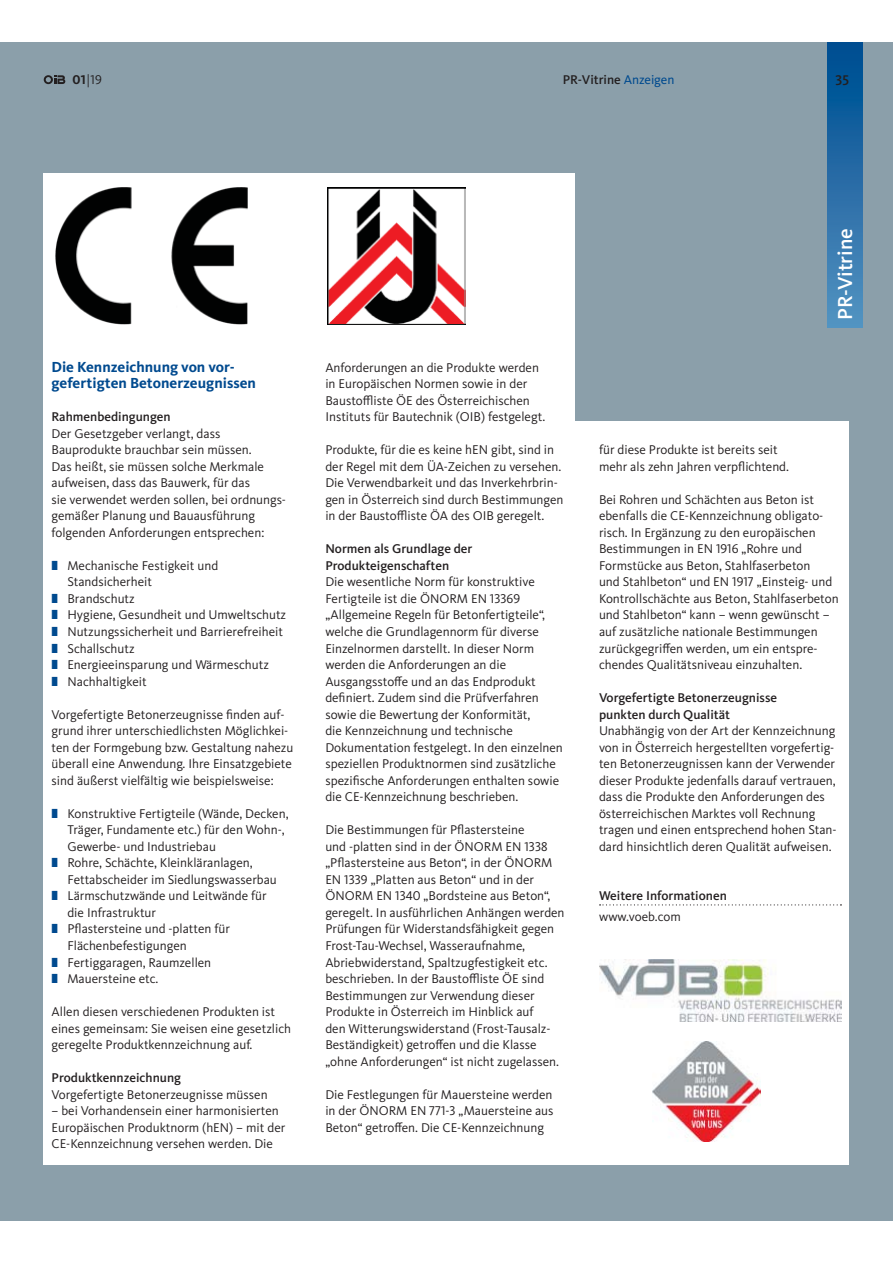
<style>
.page{position:relative;width:893px;height:1263px;background:#fff}
.page>*{position:absolute;margin:0;border:0;box-sizing:border-box;transform-origin:0 0}
.t1{font:500 21px "Kievit Pro";color:#fff}
.t2{font:700 15.15px/16.5px "Kievit Pro";color:#004a8f}
.t3{font:500 14.55px "Kievit Pro";color:#231f20}
.t4{font:13.2px/16.5px "Kievit Pro";color:#231f20}
.t5{font:500 13.2px/16.5px "Kievit Pro";color:#231f20}
.s1{font-weight:700}
.s2{font-weight:400;color:#004a8f}
.s3{color:#004a8f}
</style>
<div class="page">
<div style="left:0;top:42px;width:893px;height:1178px;background:#8b9faa"></div>
<div style="left:44px;top:421px;width:805px;height:744px;background:#fff"></div>
<div style="left:827px;top:42px;width:36px;height:286px;background:linear-gradient(to bottom,#004a8f,#5592c0)"></div>
<div style="left:44px;top:173px;width:531px;height:992px;background:#fff"></div>
<img style="left:55px;top:187px;width:193px;height:138px">
<img style="left:328px;top:187px;width:137px;height:138px">
<svg style="left:599px;top:904px;width:242px;height:2px"></svg>
<img style="left:599px;top:960px;width:242px;height:62px">
<img style="left:653px;top:1042px;width:107px;height:99px">
<svg style="left:44px;top:75px;width:21px;height:9px"></svg>
<p class="t4" style="left:73px;top:73px;width:31px"><span class="s1">01</span> | 19</p>
<p class="t3" style="left:835px;top:75px;width:15px">35</p>
<p class="t5" style="left:563px;top:73px;width:113px">PR-Vitrine <span class="s2">Anzeigen</span></p>
<p class="t2" style="left:52px;top:358px;width:206px">Die Kennzeichnung von vor&shy;gefertigten Betoner zeugnissen</p>
<p class="t5" style="left:52px;top:410px;width:121px">Rahmenbedingungen</p>
<p class="t4" style="left:52px;top:426px;width:236px">Der Gesetzgeber verlangt, dass<br>Bau produkte brauchbar sein müssen.<br>Das heißt, sie müssen solche Merkmale aufweisen, dass das Bauwerk, für das<br>sie verwendet werden sollen, bei ordnungs&shy;gemäßer Planung und Bau ausführung folgenden Anforderungen entsprechen:</p>
<p class="t4" style="left:52px;top:558px;width:168px"><span class="s3">❚</span> Mechanische Festigkeit und</p>
<p class="t4" style="left:67px;top:575px;width:86px">Standsicherheit</p>
<p class="t4" style="left:52px;top:591px;width:85px"><span class="s3">❚</span> Brandschutz</p>
<p class="t4" style="left:52px;top:608px;width:236px"><span class="s3">❚</span> Hygiene, Gesundheit und Umweltschutz</p>
<p class="t4" style="left:52px;top:625px;width:233px"><span class="s3">❚</span> Nutzungssicherheit und Barrierefreiheit</p>
<p class="t4" style="left:52px;top:641px;width:85px"><span class="s3">❚</span> Schallschutz</p>
<p class="t4" style="left:52px;top:658px;width:219px"><span class="s3">❚</span> Energieeinsparung und Wärmeschutz</p>
<p class="t4" style="left:52px;top:674px;width:97px"><span class="s3">❚</span> Nachhaltigkeit</p>
<p class="t4" style="left:52px;top:707px;width:243px">Vorgefertigte Betonerzeugnisse finden auf&shy;grund ihrer unterschiedlichsten Möglichkei&shy;ten der Formgebung bzw. Gestaltung nahezu überall eine Anwendung. Ihre Einsatzgebiete sind äußerst vielfältig wie beispielsweise:</p>
<p class="t4" style="left:52px;top:806px;width:238px"><span class="s3">❚</span> Konstruktive Fertigteile (Wände, Decken,</p>
<p class="t4" style="left:67px;top:823px;width:219px">Träger, Fundamente etc.) für den Wohn-,</p>
<p class="t4" style="left:67px;top:839px;width:150px">Gewerbe- und Industriebau</p>
<p class="t4" style="left:52px;top:856px;width:203px"><span class="s3">❚</span> Rohre, Schächte, Kleinkläranlagen,</p>
<p class="t4" style="left:67px;top:872px;width:211px">Fettabscheider im Siedlungswasserbau</p>
<p class="t4" style="left:52px;top:889px;width:217px"><span class="s3">❚</span> Lärmschutzwände und Leitwände für</p>
<p class="t4" style="left:67px;top:906px;width:90px">die Infrastruktur</p>
<p class="t4" style="left:52px;top:922px;width:180px"><span class="s3">❚</span> Pflastersteine und -platten für</p>
<p class="t4" style="left:67px;top:939px;width:121px">Flächenbefestigungen</p>
<p class="t4" style="left:52px;top:955px;width:161px"><span class="s3">❚</span> Fertiggaragen, Raumzellen</p>
<p class="t4" style="left:52px;top:972px;width:108px"><span class="s3">❚</span> Mauersteine etc.</p>
<p class="t4" style="left:52px;top:1005px;width:241px">Allen diesen verschiedenen Produkten ist eines gemeinsam: Sie weisen eine gesetzlich geregelte Produktkennzeichnung auf.</p>
<p class="t5" style="left:52px;top:1071px;width:131px">Produktkennzeichnung</p>
<p class="t4" style="left:52px;top:1087px;width:218px">Vorgefertigte Betonerzeugnisse müssen</p>
<p class="t4" style="left:52px;top:1104px;width:235px">– bei Vorhandensein einer harmonisierten<br>Europäischen Produktnorm (hEN) – mit der<br>CE-Kennzeichnung versehen werden. Die</p>
<p class="t4" style="left:325px;top:360px;width:222px">Anforderungen an die Produkte werden in Europäischen Normen sowie in der Baustoffliste ÖE des Österreichischen Instituts für Bautechnik (OIB) festgelegt.</p>
<p class="t4" style="left:325px;top:443px;width:240px">Produkte, für die es keine hEN gibt, sind in der Regel mit dem ÜA-Zeichen zu versehen.<br>Die Verwendbarkeit und das Inverkehrbrin&shy;gen in Österreich sind durch Bestimmungen in der Baustoffliste ÖA des OIB geregelt.</p>
<p class="t5" style="left:325px;top:542px;width:149px">Normen als Grundlage der<br>Produkteigenschaften</p>
<p class="t4" style="left:325px;top:575px;width:239px">Die wesentliche Norm für konstruktive Fertigteile ist die ÖNORM EN 13369 „Allgemeine Regeln für Betonfertigteile“, welche die Grundlagennorm für diverse Einzelnormen darstellt. In dieser Norm werden die Anforderungen an die Ausgangsstoffe und an das Endprodukt definiert. Zudem sind die Prüfverfahren sowie die Bewertung der Konformität,<br>die Kennzeichnung und technische Dokumentation festgelegt. In den einzelnen speziellen Produktnormen sind zusätzliche spezifische Anforderungen enthalten sowie die CE-Kennzeichnung beschrieben.</p>
<p class="t4" style="left:325px;top:823px;width:241px">Die Bestimmungen für Pflastersteine<br>und -platten sind in der ÖNORM EN 1338 „Pflastersteine aus Beton“, in der ÖNORM EN 1339 „Platten aus Beton“ und in der ÖNORM EN 1340 „Bordsteine aus Beton“, geregelt. In ausführlichen Anhängen werden Prüfungen für Widerstandsfähigkeit gegen Frost-Tau-Wechsel, Wasseraufnahme, Abriebwiderstand, Spaltzugfestigkeit etc. beschrieben. In der Baustoffliste ÖE sind Bestimmungen zur Verwendung dieser Produkte in Österreich im Hinblick auf<br>den Witterungswiderstand (Frost-Tausalz-Beständigkeit) getroffen und die Klasse „ohne Anforderungen“ ist nicht zugelassen.</p>
<p class="t4" style="left:325px;top:1087px;width:230px;text-align:justify">Die Festlegungen für Mauersteine werden in der ÖNORM EN 771-3 „Mauersteine aus Beton“ getroffen. Die CE-Kennzeichnung</p>
<h1 class="t1" style="left:837px;top:320px;width:93px;rotate:-90deg">PR-Vitrine</h1>
<p class="t4" style="left:599px;top:443px;width:192px">für diese Produkte ist bereits seit mehr als zehn Jahren verpflichtend.</p>
<p class="t4" style="left:599px;top:492px;width:241px">Bei Rohren und Schächten aus Beton ist ebenfalls die CE-Kennzeichnung obligato&shy;risch. In Ergänzung zu den europäischen Bestimmungen in EN 1916 „Rohre und Formstücke aus Beton, Stahlfaserbeton<br>und Stahlbeton“ und EN 1917 „Einsteig- und Kontrollschächte aus Beton, Stahlfaserbeton und Stahlbeton“ kann – wenn gewünscht – auf zusätzliche nationale Bestimmungen zurückgegriffen werden, um ein entspre&shy;chendes Qualitätsniveau einzuhalten.</p>
<p class="t5" style="left:599px;top:691px;width:180px">Vorgefertigte Betonerzeugnisse punkten durch Qualität</p>
<p class="t4" style="left:599px;top:724px;width:239px">Unabhängig von der Art der Kennzeichnung von in Österreich hergestellten vorgefertig&shy;ten Betonerzeugnissen kann der Verwender dieser Produkte jedenfalls darauf vertrauen, dass die Produkte den Anforderungen des österreichischen Marktes voll Rechnung tragen und einen entsprechend hohen Stan&shy;dard hinsichtlich deren Qualität aufweisen.</p>
<p class="t5" style="left:599px;top:889px;width:129px">Weitere Informationen</p>
<p class="t4" style="left:599px;top:909px;width:83px">www.voeb.com</p>
</div>
